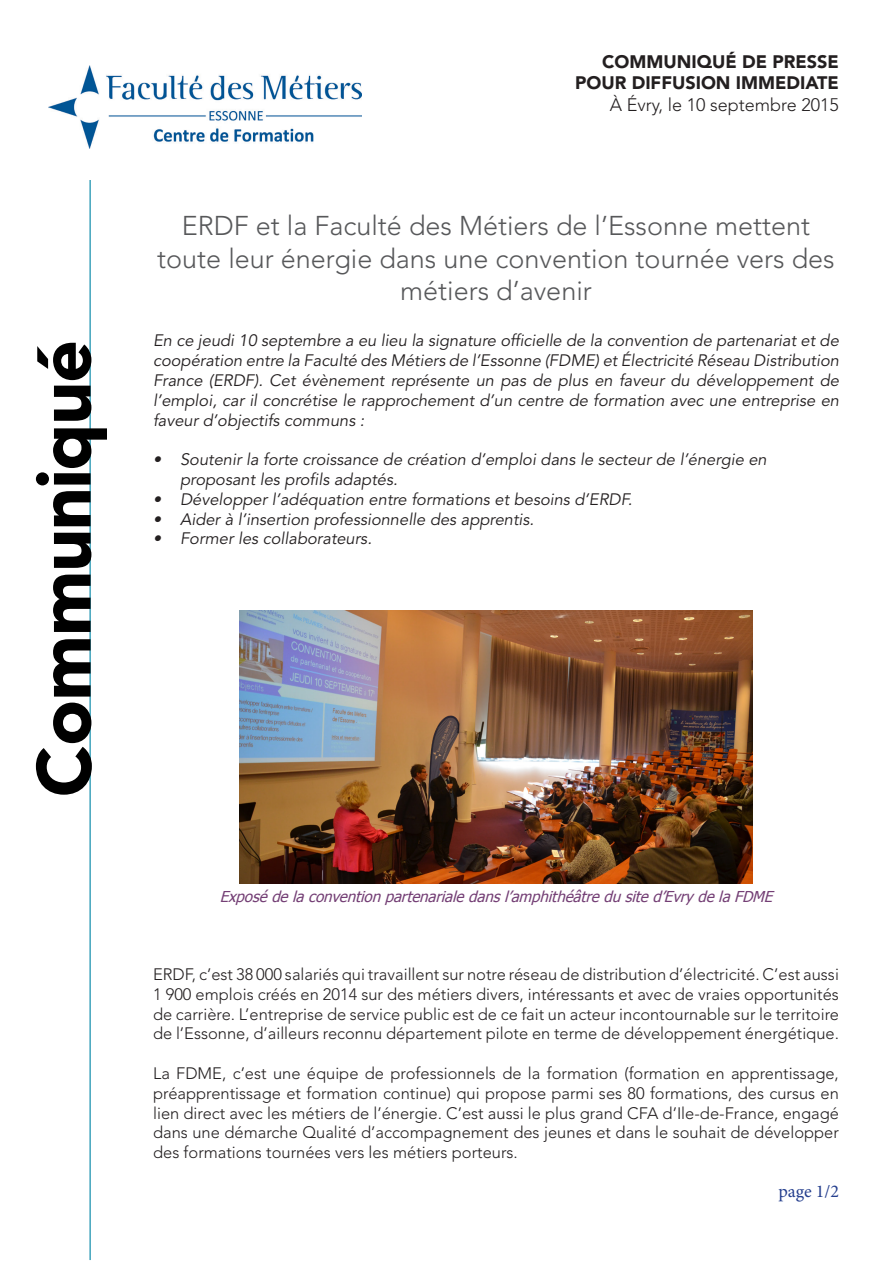
<style>
.page{position:relative;width:893px;height:1263px;background:#fff}
.page>*{position:absolute;margin:0;border:0;box-sizing:border-box;transform-origin:0 0}
.t1{font:900 75.3px "Avenir LT Std";letter-spacing:-.02em;color:#000}
.t2{font:300 27px/32.4px "Avenir LT Std";color:#57585a;text-align:center}
.t3{font:900 18px "Avenir LT Std";color:#231f20}
.t4{font:300 18px "Avenir LT Std";color:#231f20}
.t5{font:18px "Minion Pro";color:#253f8e}
.t6{font:300 16.5px/19.8px "Avenir LT Std";color:#231f20;text-align:justify}
.t7{font:italic 16.5px/19.8px "Avenir LT Std";color:#231f20;text-align:justify}
.t8{font:italic 15px "Tahoma";color:#743f75}
</style>
<div class="page">
<img style="left:49px;top:65px;width:313px;height:83px">
<hr style="left:90px;top:181px;width:1px;height:1079px;background:#0085a6">
<img style="left:239px;top:611px;width:514px;height:272px">
<p class="t1" style="left:19px;top:797px;width:459px;rotate:-90deg">Communiqué</p>
<p class="t3" style="left:602px;top:50px;width:238px">COMMUNIQUÉ DE PRESSE</p>
<p class="t3" style="left:575px;top:72px;width:265px">POUR DIFFUSION IMMEDIATE</p>
<p class="t4" style="left:610px;top:94px;width:231px">À Évry, le 10 septembre 2015</p>
<p class="t2" style="left:157px;top:210px;width:679px">ERDF et la Faculté des Métiers de l’Essonne mettent toute leur énergie dans une convention tournée vers des métiers d’avenir</p>
<p class="t7" style="left:153px;top:331px;width:687px">En ce jeudi 10 septembre a eu lieu la signature officielle de la convention de partenariat et de coopération entre la Faculté des Métiers de l’Essonne (FDME) et Électricité Réseau Distribution France (ERDF). Cet évènement représente un pas de plus en faveur du développement de l’emploi, car il concrétise le rapprochement d’un centre de formation avec une entreprise en faveur d’objectifs communs :</p>
<p class="t7" style="left:180px;top:450px;width:588px;text-indent:-27px">• Soutenir la forte croissance de création d’emploi dans le secteur de l’énergie en proposant les profils adaptés.</p>
<p class="t7" style="left:153px;top:490px;width:481px">• Développer l’adéquation entre formations et besoins d’ERDF.</p>
<p class="t7" style="left:153px;top:509px;width:383px">• Aider à l’insertion professionnelle des apprentis.</p>
<p class="t7" style="left:153px;top:529px;width:220px">• Former les collaborateurs.</p>
<p class="t8" style="left:220px;top:886px;width:559px">Exposédelaconventionpartenarialedansl’amphithéâtredusited’Evry delaFDME</p>
<p class="t6" style="left:153px;top:964px;width:687px">ERDF, c’est 38 000 salariés qui travaillent sur notre réseau de distribution d’électricité. C’est aussi 1 900 emplois créés en 2014 sur des métiers divers, intéressants et avec de vraies opportunités de carrière. L’entreprise de service public est de ce fait un acteur incontournable sur le territoire de l’Essonne, d’ailleurs reconnu département pilote en terme de développement énergétique.</p>
<p class="t6" style="left:153px;top:1063px;width:687px">La FDME, c’est une équipe de professionnels de la formation (formation en apprentissage, préapprentissage et formation continue) qui propose parmi ses 80 formations, des cursus en lien direct avec les métiers de l’énergie. C’est aussi le plus grand CFA d’Ile-de-France, engagé dans une démarche Qualité d’accompagnement des jeunes et dans le souhait de développer des formations tournées vers les métiers porteurs.</p>
<p class="t5" style="left:778px;top:1179px;width:62px">page 1/2</p>
</div>
